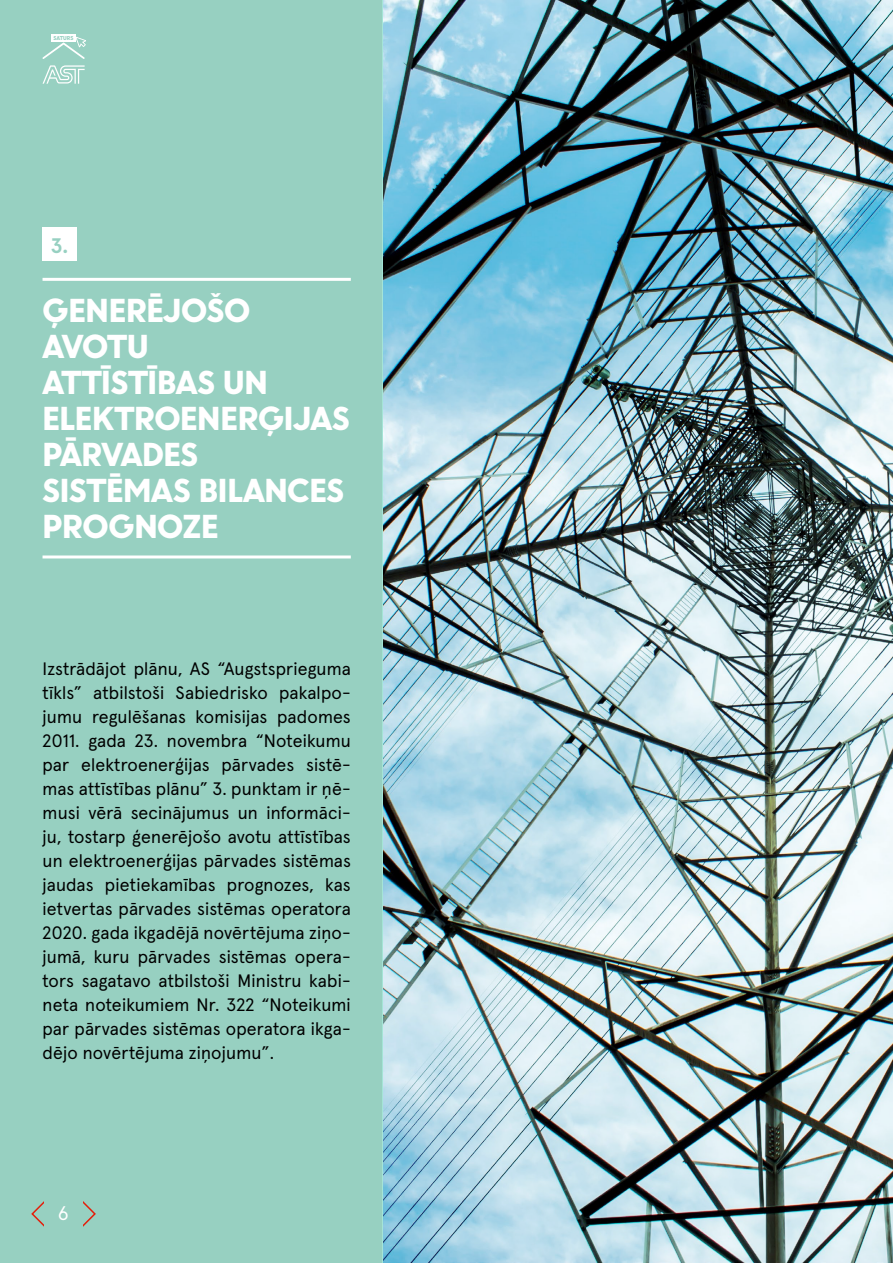
<style>
.page{position:relative;width:893px;height:1263px;background:#fff}
.page>*{position:absolute;margin:0;border:0;box-sizing:border-box;transform-origin:0 0}
.t1{font:900 30px/36px "U8";color:#fff}
.t2{font:700 21px "Apercu Pro";color:#97d0c1}
.t3{font:19.5px "Apercu Pro";color:#fff}
.t4{font:18px/24px "Apercu Pro";letter-spacing:.01em;color:#000;text-align:justify}
.t5{font:900 5.1px "U8";color:#97d0c1}
</style>
<div class="page">
<div style="left:0;top:0;width:383px;height:1263px;background:#97d0c1"></div>
<img style="left:383px;top:0;width:510px;height:1263px">
<hr style="left:43px;top:278px;width:308px;height:3px;background:#fff">
<hr style="left:43px;top:555px;width:308px;height:3px;background:#fff">
<div style="left:43px;top:228px;width:34px;height:33px;background:#fff"></div>
<svg style="left:84px;top:1202px;width:12px;height:24px"></svg>
<svg style="left:31px;top:1201px;width:13px;height:26px"></svg>
<div style="left:51px;top:34px;width:25px;height:8px;background:#fff"></div>
<svg style="left:42px;top:37px;width:44px;height:22px"></svg>
<svg style="left:43px;top:65px;width:42px;height:19px"></svg>
<p class="t5" style="left:54px;top:34px;width:21px">SATURS</p>
<p class="t2" style="left:51px;top:229px;width:19px">3.</p>
<h1 class="t1" style="left:43px;top:291px;width:308px">ĢENERĒJOŠO<br>AVOTU<br>ATTĪSTĪBAS UN<br>ELEKTROENERĢIJAS<br>PĀRVADES<br>SISTĒMAS BILANCES<br>PROGNOZE</h1>
<p class="t4" style="left:43px;top:655px;width:310px">Izstrādājot plānu, AS “Augstsprieguma tīkls” atbilstoši Sabiedrisko pakalpo&shy;jumu regulēšanas komisijas padomes 2011. gada 23. novembra “Noteikumu par elektroenerģijas pārvades sistē&shy;mas attīstības plānu” 3. punktam ir ņē&shy;musi vērā secinājumus un informāci&shy;ju, tostarp ģenerējošo avotu attīstības un elektroenerģijas pārvades sistēmas jaudas pietiekamības prognozes, kas ietvertas pārvades sistēmas operatora 2020. gada ikgadējā novērtējuma ziņo&shy;jumā, kuru pārvades sistēmas opera&shy;tors sagatavo atbilstoši Ministru kabi&shy;neta noteikumiem Nr. 322 “Noteikumi par pārvades sistēmas operatora ikga&shy;dējo novērtējuma ziņojumu”.</p>
<p class="t3" style="left:58px;top:1198px;width:12px">6</p>
</div>
